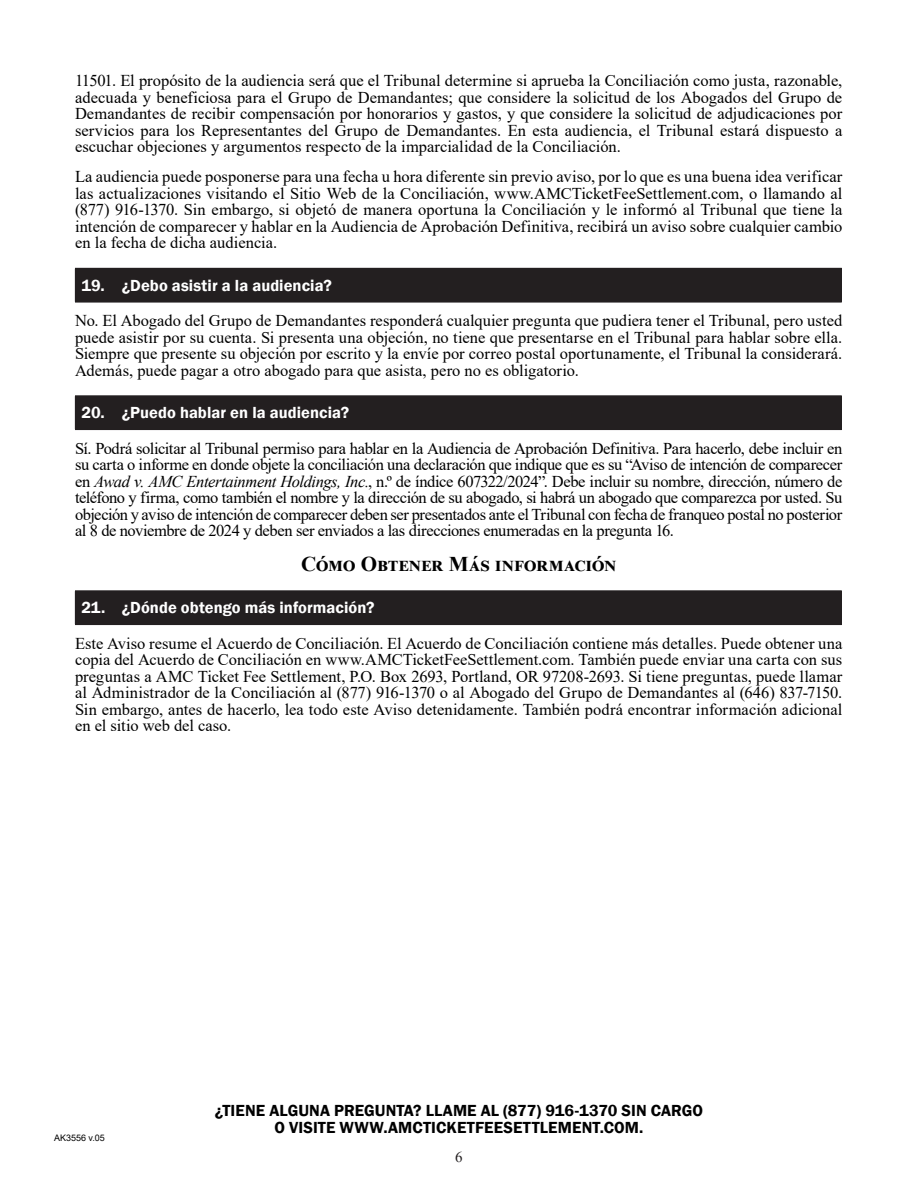
<style>
.page{position:relative;width:918px;height:1188px;background:#fff}
.page>*{position:absolute;margin:0;border:0;box-sizing:border-box;transform-origin:0 0}
.First_Page_Header{font:700 21px "Times New Roman";letter-spacing:.015em;color:#000}
.Body_Copy{font:16.5px/16.5px "Times New Roman";color:#000;text-align:justify}
.t1{font:600 16.5px "Franklin Gothic";letter-spacing:.005em;color:#fff}
.t2{font:600 16.5px/16.5px "Franklin Gothic";letter-spacing:.005em;color:#000;text-align:center}
.t3{font:15px "Times New Roman";color:#231f20}
.t4{font:9px "Arial";color:#000}
.s1{font-style:italic}
</style>
<div class="page">
<div style="left:75px;top:268px;width:766px;height:34px;background:#231f20"></div>
<hr style="left:75px;top:268px;width:767px;height:1px;background:#231f20">
<hr style="left:841px;top:269px;width:1px;height:33px;background:#231f20">
<hr style="left:75px;top:302px;width:767px;height:1px;background:#231f20">
<div style="left:75px;top:396px;width:766px;height:34px;background:#231f20"></div>
<hr style="left:75px;top:395px;width:767px;height:1px;background:#231f20">
<hr style="left:841px;top:396px;width:1px;height:33px;background:#231f20">
<hr style="left:75px;top:429px;width:767px;height:1px;background:#231f20">
<div style="left:75px;top:591px;width:766px;height:34px;background:#231f20"></div>
<hr style="left:75px;top:590px;width:767px;height:1px;background:#231f20">
<hr style="left:841px;top:591px;width:1px;height:33px;background:#231f20">
<hr style="left:75px;top:624px;width:767px;height:1px;background:#231f20">
<p class="Body_Copy" style="left:75px;top:72px;width:769px">11501. El propósito de la audiencia será que el Tribunal determine si aprueba la Conciliación como justa, razonable, adecuada y beneficiosa para el Grupo de Demandantes; que considere la solicitud de los Abogados del Grupo de Demandantes de recibir compensación por honorarios y gastos, y que considere la solicitud de adjudicaciones por servicios para los Representantes del Grupo de Demandantes. En esta audiencia, el Tribunal estará dispuesto a escuchar objeciones y argumentos respecto de la imparcialidad de la Conciliación.</p>
<p class="Body_Copy" style="left:75px;top:168px;width:769px">La audiencia puede posponerse para una fecha u hora diferente sin previo aviso, por lo que es una buena idea verificar las actualizaciones visitando el Sitio Web de la Conciliación, www.AMCTicketFeeSettlement.com, o llamando al (877) 916-1370. Sin embargo, si objetó de manera oportuna la Conciliación y le informó al Tribunal que tiene la intención de comparecer y hablar en la Audiencia de Aprobación Definitiva, recibirá un aviso sobre cualquier cambio en la fecha de dicha audiencia.</p>
<p class="t1" style="left:81px;top:275px;width:252px">19. ¿Debo asistir a la audiencia?</p>
<p class="Body_Copy" style="left:75px;top:312px;width:769px">No. El Abogado del Grupo de Demandantes responderá cualquier pregunta que pudiera tener el Tribunal, pero usted puede asistir por su cuenta. Si presenta una objeción, no tiene que presentarse en el Tribunal para hablar sobre ella.<br>Siempre que presente su objeción por escrito y la envíe por correo postal oportunamente, el Tribunal la considerará.<br>Además, puede pagar a otro abogado para que asista, pero no es obligatorio.</p>
<p class="t1" style="left:81px;top:403px;width:269px">20. ¿Puedo hablar en la audiencia?</p>
<p class="Body_Copy" style="left:75px;top:440px;width:769px">Sí. Podrá solicitar al Tribunal permiso para hablar en la Audiencia de Aprobación Definitiva. Para hacerlo, debe incluir en su carta o informe en donde objete la conciliación una declaración que indique que es su “Aviso de intención de comparecer en <span class="s1">Awad v. AMC Entertainment Holdings, Inc.</span>, n.º de índice 607322/2024”. Debe incluir su nombre, dirección, número de teléfono y firma, como también el nombre y la dirección de su abogado, si habrá un abogado que comparezca por usted. Su objeción y aviso de intención de comparecer deben ser presentados ante el Tribunal con fecha de franqueo postal no posterior al 8 de noviembre de 2024 y deben ser enviados a las direcciones enumeradas en la pregunta 16.</p>
<p class="First_Page_Header" style="left:301px;top:549px;width:317px">Cómo Obtener Más información</p>
<p class="t1" style="left:81px;top:598px;width:295px">21. ¿Dónde obtengo más información?</p>
<p class="Body_Copy" style="left:75px;top:635px;width:769px">Este Aviso resume el Acuerdo de Conciliación. El Acuerdo de Conciliación contiene más detalles. Puede obtener una copia del Acuerdo de Conciliación en www.AMCTicketFeeSettlement.com. También puede enviar una carta con sus preguntas a AMC Ticket Fee Settlement, P.O. Box 2693, Portland, OR 97208-2693. Si tiene preguntas, puede llamar al Administrador de la Conciliación al (877) 916-1370 o al Abogado del Grupo de Demandantes al (646) 837-7150.<br>Sin embargo, antes de hacerlo, lea todo este Aviso detenidamente. También podrá encontrar información adicional en el sitio web del caso.</p>
<p class="t4" style="left:54px;top:1131px;width:52px">AK3556 v.05</p>
<p class="t2" style="left:215px;top:1103px;width:490px">¿TIENE ALGUNA PREGUNTA? LLAME AL (877) 916-1370 SIN CARGO<br>O VISITE WWW.AMCTICKETFEESETTLEMENT.COM.</p>
<p class="t3" style="left:455px;top:1146px;width:9px">6</p>
</div>
